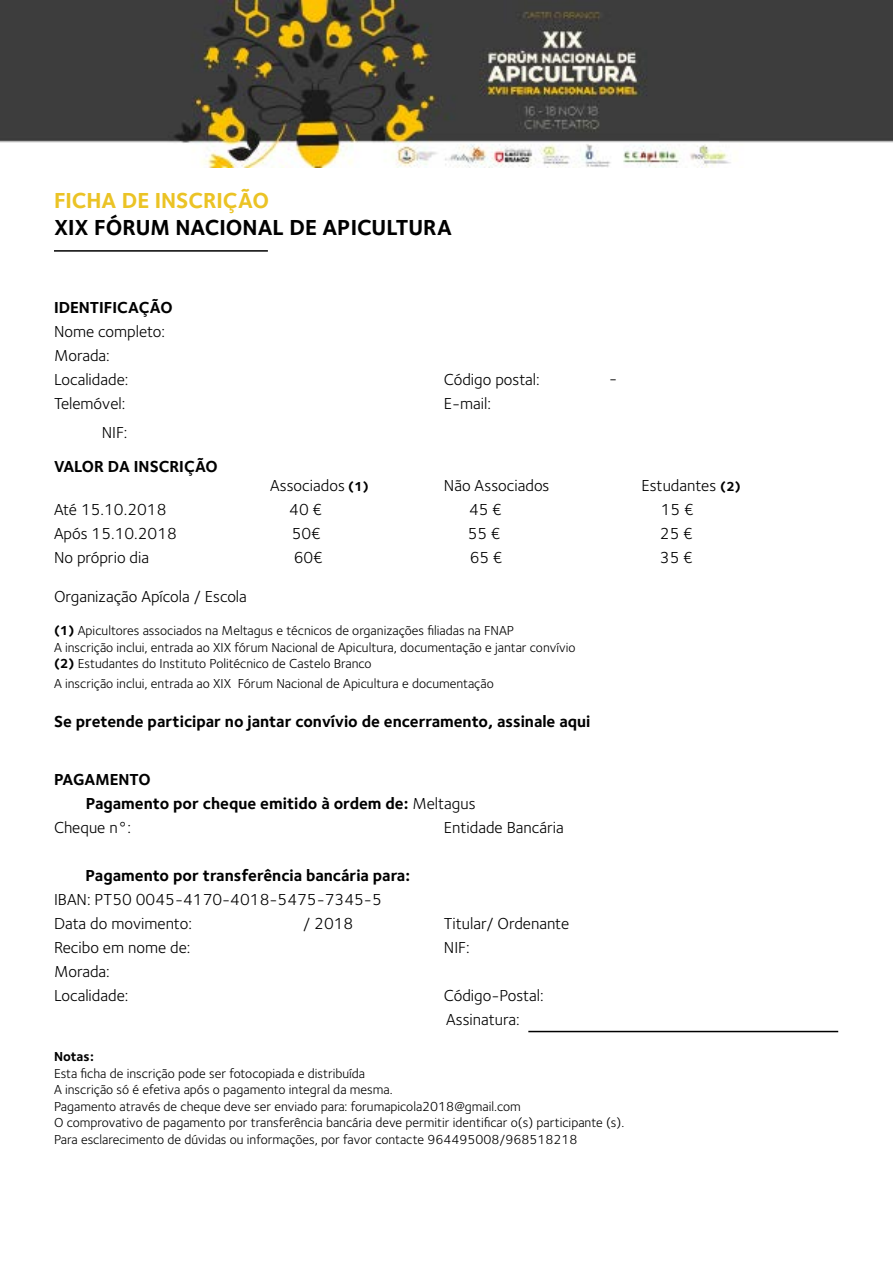
<style>
.page{position:relative;width:893px;height:1263px;background:#fff}
.page>*{position:absolute;margin:0;border:0;box-sizing:border-box;transform-origin:0 0}
.t1{font:700 22.5px "Foundry Sterling";color:#000}
.t2{font:700 22.5px "Foundry Sterling";color:#ebc325}
.t3{font:16.5px/24px "Foundry Sterling";color:#000}
.t4{font:700 16.5px "Foundry Sterling";color:#000}
.t5{font:13.5px/16.5px "Foundry Sterling";color:#000}
.t6{font:700 13.5px "Foundry Sterling";color:#000}
.s1{font-weight:700;font-size:13.5px}
.s2{font-weight:700}
.s3{font-weight:400}
</style>
<div class="page">
<img style="left:0;top:0;width:893px;height:167px">
<hr style="left:54px;top:250px;width:214px;height:2px;background:#000">
<hr style="left:528px;top:1031px;width:310px;height:1px;background:#000">
<h1 class="t2" style="left:54px;top:187px;width:217px">FICHA DE INSCRIÇÃO</h1>
<h1 class="t1" style="left:54px;top:214px;width:399px">XIX FÓRUM NACIONAL DE APICULTURA</h1>
<p class="t4" style="left:54px;top:297px;width:120px">IDENTIFICAÇÃO</p>
<p class="t3" style="left:54px;top:319px;width:112px">Nome completo:<br>Morada:<br>Localidade:</p>
<p class="t3" style="left:444px;top:367px;width:97px">Código postal:</p>
<p class="t3" style="left:54px;top:391px;width:73px">Telemóvel:</p>
<p class="t3" style="left:444px;top:391px;width:49px">E-mail:</p>
<p class="t3" style="left:102px;top:420px;width:27px">NIF:</p>
<p class="t4" style="left:54px;top:456px;width:165px">VALOR DA INSCRIÇÃO</p>
<p class="t3" style="left:609px;top:367px;width:10px">-</p>
<p class="t3" style="left:270px;top:474px;width:100px">Associados <span class="s1">(1)</span></p>
<p class="t3" style="left:444px;top:474px;width:107px">Não Associados</p>
<p class="t3" style="left:642px;top:474px;width:101px">Estudantes <span class="s1">(2)</span></p>
<p class="t3" style="left:54px;top:498px;width:114px">Até 15.10.2018</p>
<p class="t3" style="left:289px;top:498px;width:35px">40 €</p>
<p class="t3" style="left:469px;top:498px;width:35px">45 €</p>
<p class="t3" style="left:661px;top:498px;width:35px">15 €</p>
<p class="t3" style="left:54px;top:522px;width:124px">Após 15.10.2018</p>
<p class="t3" style="left:292px;top:522px;width:31px">50€</p>
<p class="t3" style="left:468px;top:522px;width:35px">55 €</p>
<p class="t3" style="left:660px;top:522px;width:35px">25 €</p>
<p class="t3" style="left:54px;top:546px;width:97px">No próprio dia</p>
<p class="t3" style="left:294px;top:546px;width:31px">60€</p>
<p class="t3" style="left:470px;top:546px;width:35px">65 €</p>
<p class="t3" style="left:660px;top:546px;width:35px">35 €</p>
<p class="t3" style="left:54px;top:585px;width:194px">Organização Apícola / Escola</p>
<p class="t5" style="left:54px;top:622px;width:523px"><span class="s2">(1)</span> Apicultores associados na Meltagus e técnicos de organizações filiadas na FNAP<br>A inscrição inclui, entrada ao XIX fórum Nacional de Apicultura, documentação e jantar convívio <span class="s2">(2)</span> Estudantes do Instituto Politécnico de Castelo Branco</p>
<p class="t5" style="left:54px;top:675px;width:441px">A inscrição inclui, entrada ao XIX Fórum Nacional de Apicultura e documentação</p>
<p class="t4" style="left:54px;top:711px;width:538px">Se pretende participar no jantar convívio de encerramento, assinale aqui</p>
<p class="t4" style="left:54px;top:770px;width:98px">PAGAMENTO</p>
<p class="t4" style="left:86px;top:794px;width:391px">Pagamento por cheque emitido à ordem de: <span class="s3">Meltagus</span></p>
<p class="t3" style="left:54px;top:816px;width:79px">Cheque n°:</p>
<p class="t3" style="left:444px;top:816px;width:121px">Entidade Bancária</p>
<p class="t4" style="left:86px;top:866px;width:326px">Pagamento por transferência bancária para:</p>
<p class="t3" style="left:54px;top:888px;width:329px">IBAN: PT50 0045-4170-4018-5475-7345-5<br>Data do movimento:</p>
<p class="t3" style="left:303px;top:912px;width:52px">/ 2018</p>
<p class="t3" style="left:444px;top:912px;width:127px">Titular/ Ordenante</p>
<p class="t3" style="left:54px;top:936px;width:138px">Recibo em nome de:</p>
<p class="t3" style="left:444px;top:936px;width:27px">NIF:</p>
<p class="t3" style="left:54px;top:960px;width:76px">Morada:<br>Localidade:</p>
<p class="t3" style="left:444px;top:984px;width:101px">Código-Postal:<br>Assinatura:</p>
<p class="t6" style="left:54px;top:1049px;width:42px">Notas:</p>
<p class="t5" style="left:54px;top:1065px;width:572px">Esta ficha de inscrição pode ser fotocopiada e distribuída<br>A inscrição só é efetiva após o pagamento integral da mesma.<br>Pagamento através de cheque deve ser enviado para: forumapicola2018@gmail.com<br>O comprovativo de pagamento por transferência bancária deve permitir identificar o(s) participante (s).<br>Para esclarecimento de dúvidas ou informações, por favor contacte 964495008/968518218</p>
</div>
